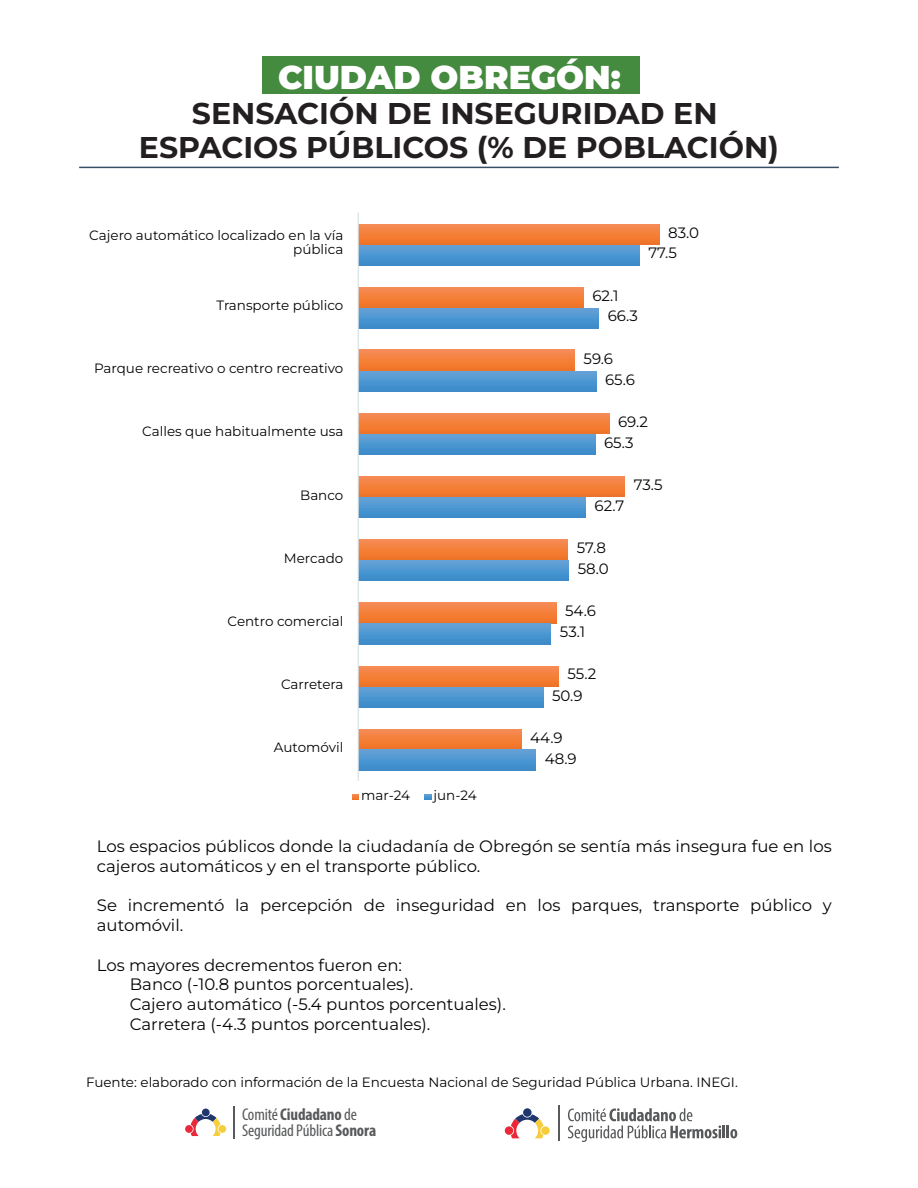
<style>
.page{position:relative;width:918px;height:1188px;background:#fff}
.page>*{position:absolute;margin:0;border:0;box-sizing:border-box;transform-origin:0 0}
.t1{font:900 33px "Montserrat";color:#fff}
.t2{font:700 30px/34.5px "Montserrat";color:#231f20;text-align:center}
.t3{font:condensed 16.95px "Myriad Pro";letter-spacing:-.01em;color:#58595b}
.t4{font:700 condensed 16.95px "Myriad Pro";letter-spacing:-.01em;color:#58595b}
.t5{font:16.5px/19.8px "Montserrat";color:#050504}
.t6{font:15px "Montserrat";color:#050504}
.t7{font:13.5px/13.4px "Montserrat";color:#050504;text-align:right}
.s1{font-weight:700}
.s2{font-weight:400}
</style>
<div class="page">
<div style="left:202px;top:1109px;width:8px;height:7px;background:#1f376d;border-radius:50%"></div>
<div style="left:185px;top:1125px;width:8px;height:8px;background:#eb2837;border-radius:50%"></div>
<div style="left:218px;top:1125px;width:8px;height:8px;background:#f6ce3b;border-radius:50%"></div>
<svg style="left:191px;top:1114px;width:30px;height:22px"></svg>
<hr style="left:234px;top:1106px;width:1px;height:33px;background:#58595b">
<div style="left:523px;top:1108px;width:9px;height:9px;background:#1f376d;border-radius:50%"></div>
<div style="left:505px;top:1126px;width:8px;height:9px;background:#eb2837;border-radius:50%"></div>
<div style="left:541px;top:1126px;width:9px;height:9px;background:#f6ce3b;border-radius:50%"></div>
<svg style="left:511px;top:1114px;width:32px;height:24px"></svg>
<svg style="left:568px;top:1108px;width:169px;height:34px"></svg>
<hr style="left:558px;top:1105px;width:1px;height:36px;background:#58595b">
<svg style="left:359px;top:224px;width:300px;height:20px;background:#f37f3b"></svg>
<svg style="left:359px;top:287px;width:225px;height:20px;background:#f37f3c"></svg>
<svg style="left:359px;top:349px;width:216px;height:21px;background:#f3803d"></svg>
<svg style="left:359px;top:413px;width:250px;height:21px;background:#f37f3b"></svg>
<svg style="left:359px;top:476px;width:266px;height:21px;background:#f37f3c"></svg>
<svg style="left:359px;top:539px;width:209px;height:21px;background:#f37f3c"></svg>
<svg style="left:359px;top:602px;width:197px;height:21px;background:#f3803c"></svg>
<svg style="left:359px;top:666px;width:200px;height:20px;background:#f37f3b"></svg>
<svg style="left:359px;top:729px;width:162px;height:20px;background:#f37f3c"></svg>
<svg style="left:359px;top:244px;width:280px;height:21px;background:#5594c8"></svg>
<svg style="left:359px;top:307px;width:240px;height:21px;background:#5595c9"></svg>
<div style="left:358px;top:370px;width:238px;height:22px;background:linear-gradient(to bottom,#67a3d8,#3b8ccb)"></div>
<svg style="left:359px;top:434px;width:236px;height:21px;background:#4e96d0"></svg>
<svg style="left:359px;top:497px;width:227px;height:21px;background:#4e96d0"></svg>
<svg style="left:359px;top:560px;width:210px;height:21px;background:#4e96d0"></svg>
<svg style="left:359px;top:623px;width:192px;height:21px;background:#4f97d1"></svg>
<svg style="left:359px;top:686px;width:184px;height:21px;background:#5594c8"></svg>
<svg style="left:359px;top:749px;width:177px;height:21px;background:#4f97d1"></svg>
<hr style="left:358px;top:213px;width:1px;height:568px;background:#d6dfe4">
<svg style="left:353px;top:794px;width:6px;height:5px"></svg>
<svg style="left:425px;top:794px;width:6px;height:5px"></svg>
<div style="left:262px;top:56px;width:377px;height:38px;background:#448a3f"></div>
<hr style="left:79px;top:167px;width:760px;height:1px;background:#3b4e68">
<h1 class="t1" style="left:278px;top:56px;width:344px">CIUDAD OBREGÓN:</h1>
<h2 class="t2" style="left:139px;top:95px;width:642px">SENSACIÓN DE INSEGURIDAD EN<br>ESPACIOS PÚBLICOS (% DE POBLACIÓN)</h2>
<p class="t7" style="left:89px;top:229px;width:256px">Cajero automático localizado en la vía pública</p>
<p class="t7" style="left:217px;top:298px;width:128px">Transporte público</p>
<p class="t7" style="left:94px;top:361px;width:251px">Parque recreativo o centro recreativo</p>
<p class="t7" style="left:142px;top:424px;width:203px">Calles que habitualmente usa</p>
<p class="t7" style="left:300px;top:488px;width:45px">Banco</p>
<p class="t7" style="left:284px;top:551px;width:61px">Mercado</p>
<p class="t7" style="left:228px;top:614px;width:117px">Centro comercial</p>
<p class="t7" style="left:281px;top:677px;width:64px">Carretera</p>
<p class="t7" style="left:274px;top:740px;width:71px">Automóvil</p>
<p class="t7" style="left:361px;top:788px;width:50px">mar-24</p>
<p class="t7" style="left:434px;top:788px;width:45px">jun-24</p>
<p class="t6" style="left:668px;top:222px;width:32px">83.0</p>
<p class="t6" style="left:648px;top:243px;width:30px">77.5</p>
<p class="t6" style="left:593px;top:285px;width:28px">62.1</p>
<p class="t6" style="left:608px;top:306px;width:32px">66.3</p>
<p class="t6" style="left:584px;top:348px;width:31px">59.6</p>
<p class="t6" style="left:605px;top:370px;width:31px">65.6</p>
<p class="t6" style="left:618px;top:412px;width:31px">69.2</p>
<p class="t6" style="left:604px;top:433px;width:31px">65.3</p>
<p class="t6" style="left:595px;top:496px;width:31px">62.7</p>
<p class="t6" style="left:634px;top:475px;width:30px">73.5</p>
<p class="t6" style="left:577px;top:538px;width:31px">57.8</p>
<p class="t6" style="left:578px;top:559px;width:33px">58.0</p>
<p class="t6" style="left:565px;top:601px;width:32px">54.6</p>
<p class="t6" style="left:560px;top:622px;width:27px">53.1</p>
<p class="t6" style="left:568px;top:664px;width:30px">55.2</p>
<p class="t6" style="left:552px;top:685px;width:32px">50.9</p>
<p class="t6" style="left:530px;top:727px;width:34px">44.9</p>
<p class="t6" style="left:545px;top:748px;width:34px">48.9</p>
<p class="t5" style="left:97px;top:836px;width:736px">Los espacios públicos donde la ciudadanía de Obregón se sentía más insegura fue en los cajeros automáticos y en el transporte público.</p>
<p class="t5" style="left:97px;top:895px;width:736px">Se incrementó la percepción de inseguridad en los parques, transporte público y automóvil.</p>
<p class="t5" style="left:130px;top:954px;width:377px;text-indent:-33px">Los mayores decrementos fueron en:<br>Banco (-10.8 puntos porcentuales).<br>Cajero automático (-5.4 puntos porcentuales).<br>Carretera (-4.3 puntos porcentuales).</p>
<p class="t7" style="left:86px;top:1075px;width:653px">Fuente: elaborado con información de la Encuesta Nacional de Seguridad Pública Urbana. INEGI.</p>
<p class="t3" style="left:242px;top:1120px;width:136px">SeguridadPública<span class="s1">Sonora</span></p>
<p class="t4" style="left:242px;top:1104px;width:116px"><span class="s2">Comité</span>Ciudadano <span class="s2">de</span></p>
</div>
